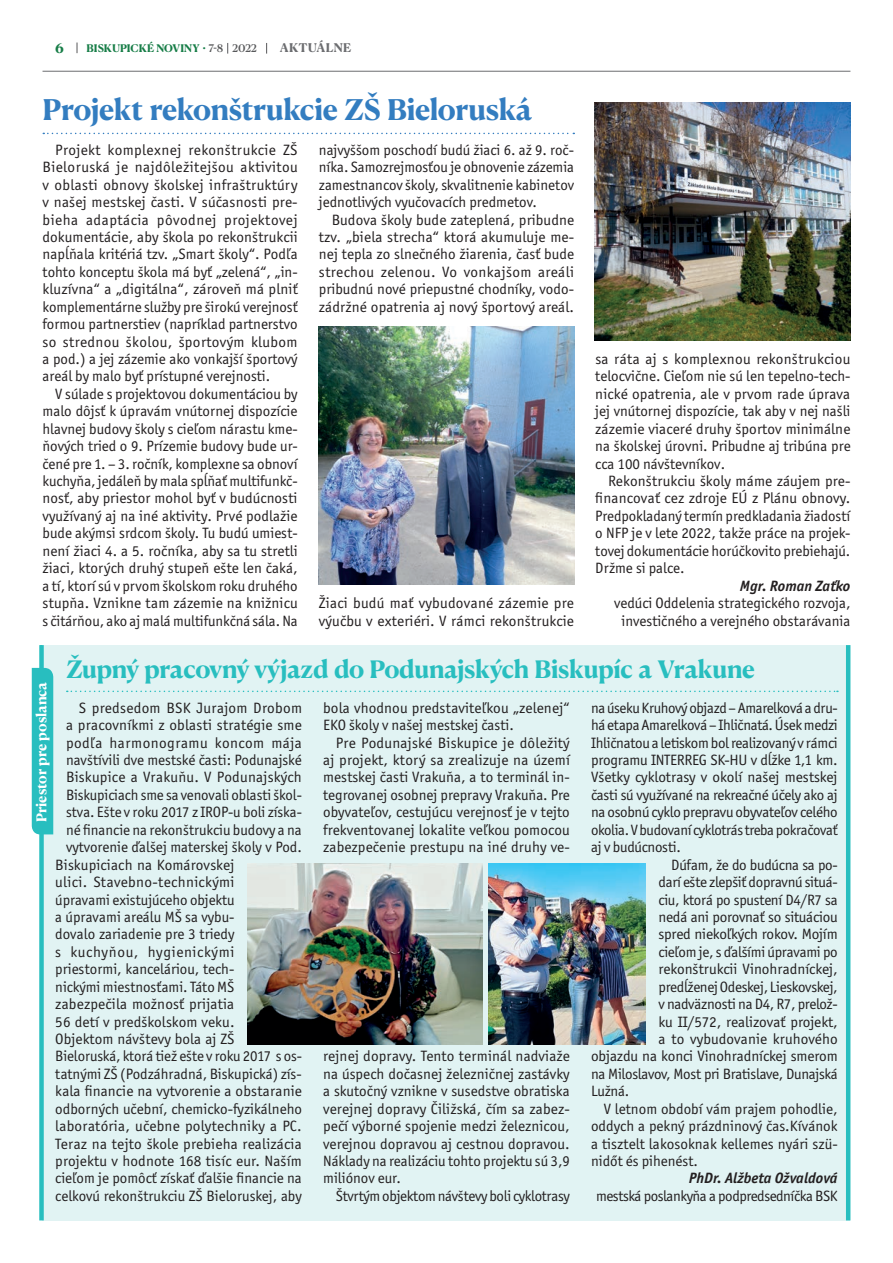
<style>
.page{position:relative;width:893px;height:1263px;background:#fff}
.page>*{position:absolute;margin:0;border:0;box-sizing:border-box;transform-origin:0 0}
.t1{font:700 28.5px "Canela Text";letter-spacing:-.02em;color:#337dc0}
.t2{font:700 24px "Canela Text";letter-spacing:-.02em;color:#28bebf}
.t3{font:15px/17.4px "Officina Sans Itc TOT";color:#231f20;text-align:justify}
.t4{font:15px "Officina Sans Itc TOT";letter-spacing:-.02em;color:#231f20}
.t5{font:15px "Officina Sans Itc TOT";letter-spacing:-.025em;color:#231f20}
.t6{font:15px "Officina Sans Itc TOT";letter-spacing:.02em;color:#231f20}
.t7{font:15px "Officina Sans Itc TOT";letter-spacing:-.03em;color:#231f20}
.t8{font:italic 700 15px "Officina Sans Itc TOT";color:#231f20}
.t9{font:15px "Officina Sans Itc TOT";letter-spacing:.03em;color:#231f20}
.t10{font:15px "Officina Sans Itc TOT";letter-spacing:.04em;color:#231f20}
.t11{font:700 13.65px "Canela Text";letter-spacing:-.005em;color:#fff}
.t12{font:700 13.5px "Canela Text";color:#177d47}
.t13{font:700 12px "Canela Text";letter-spacing:.02em;color:#6c6d70}
.t14{font:700 10.5px "Canela Text";color:#177d47}
.s1{font-weight:500;font-size:13.5px}
.s2{font-weight:500;color:#57585a}
</style>
<div class="page">
<hr style="left:43px;top:71px;width:807px;height:1px;background:#6c6d70">
<svg style="left:43px;top:133px;width:531px;height:1px"></svg>
<img style="left:594px;top:102px;width:256px;height:238px">
<div style="left:43px;top:645px;width:807px;height:575px;background:#e1f3f3"></div>
<div style="left:39px;top:645px;width:5px;height:575px;background:#28bebf"></div>
<svg style="left:67px;top:691px;width:771px;height:1px"></svg>
<hr style="left:846px;top:645px;width:4px;height:575px;background:#28bebf">
<img style="left:247px;top:864px;width:235px;height:180px">
<img style="left:489px;top:864px;width:157px;height:180px">
<div style="left:32px;top:668px;width:21px;height:166px;background:#28bebf"></div>
<img style="left:319px;top:327px;width:255px;height:258px">
<p class="t12" style="left:55px;top:36px;width:10px">6</p>
<p class="t14" style="left:87px;top:39px;width:172px">BISKUPICKÉ NOVINY <span class="s1">·</span> <span class="s2">7-8 2022</span></p>
<p class="t13" style="left:280px;top:37px;width:73px">AKTUÁLNE</p>
<h1 class="t1" style="left:43px;top:83px;width:491px">Projekt rekonštrukcie ZŠ Bieloruská</h1>
<p class="t3" style="left:43px;top:141px;width:257px;text-indent:13px">Projekt komplexnej rekonštrukcie ZŠ Bieloruská je najdôležitejšou aktivitou v oblasti obnovy školskej infraštruktúry v našej mestskej časti. V súčasnosti pre&shy;bieha adaptácia pôvodnej projektovej dokumentácie, aby škola po rekonštrukcii napĺňala kritériá tzv. „Smart školy“. Podľa tohto konceptu škola má byť „zelená“, „in&shy;kluzívna“ a „digitálna“, zároveň má plniť komplementárne služby pre širokú verejnosť formou partnerstiev (napríklad partnerstvo so strednou školou, športovým klubom a pod.) a jej zázemie ako vonkajší športový areál by malo byť prístupné verejnosti.</p>
<p class="t3" style="left:43px;top:385px;width:257px;text-indent:13px">V súlade s projektovou dokumentáciou by malo dôjsť k úpravám vnútornej dispozície hlavnej budovy školy s cieľom nárastu kme&shy;ňových tried o 9. Prízemie budovy bude ur&shy;čené pre 1. – 3. ročník, komplexne sa obnoví kuchyňa, jedáleň by mala spĺňať multifunkč&shy;nosť, aby priestor mohol byť v budúcnosti využívaný aj na iné aktivity. Prvé podlažie bude akýmsi srdcom školy. Tu budú umiest&shy;není žiaci 4. a 5. ročníka, aby sa tu stretli žiaci, ktorých druhý stupeň ešte len čaká, a tí, ktorí sú v prvom školskom roku druhého stupňa. Vznikne tam zázemie na knižnicu s čitárňou, ako aj malá multifunkčná sála. Na</p>
<p class="t3" style="left:319px;top:141px;width:257px">najvyššom poschodí budú žiaci 6. až 9. roč&shy;níka. Samozrejmosťou je obnovenie zázemia zamestnancov školy, skvalitnenie kabinetov jednotlivých vyučovacích predmetov.</p>
<p class="t3" style="left:319px;top:211px;width:257px;text-indent:13px">Budova školy bude zateplená, pribudne tzv. „biela strecha“ ktorá akumuluje me&shy;nej tepla zo slnečného žiarenia, časť bude strechou zelenou. Vo vonkajšom areáli pribudnú nové priepustné chodníky, vodo&shy;zádržné opatrenia aj nový športový areál.</p>
<p class="t3" style="left:595px;top:350px;width:257px">sa ráta aj s komplexnou rekonštrukciou telocvične. Cieľom nie sú len tepelno-tech&shy;nické opatrenia, ale v prvom rade úprava jej vnútornej dispozície, tak aby v nej našli zázemie viaceré druhy športov minimálne na školskej úrovni. Pribudne aj tribúna pre cca 100 návštevníkov.</p>
<p class="t3" style="left:595px;top:472px;width:257px;text-indent:13px">Rekonštrukciu školy máme záujem pre&shy;financovať cez zdroje EÚ z Plánu obnovy.<br>Predpokladaný termín predkladania žiadostí o NFP je v lete 2022, takže práce na projek&shy;tovej dokumentácie horúčkovito prebiehajú.<br>Držme si palce.</p>
<p class="t8" style="left:740px;top:576px;width:112px">Mgr. Roman Zaťko</p>
<p class="t3" style="left:614px;top:594px;width:238px;text-align:center">vedúci Oddelenia strategického rozvoja, investičného a verejného obstarávania</p>
<h2 class="t2" style="left:66px;top:647px;width:691px">Župný pracovný výjazd do Podunajských Biskupíc a Vrakune</h2>
<p class="t6" style="left:79px;top:699px;width:225px">S predsedom BSK Jurajom Drobom</p>
<p class="t3" style="left:66px;top:716px;width:237px">a pracovníkmi z oblasti stratégie sme</p>
<p class="t9" style="left:66px;top:734px;width:237px">podľa harmonogramu koncom mája</p>
<p class="t3" style="left:66px;top:751px;width:237px">navštívili dve mestské časti: Podunajské</p>
<p class="t3" style="left:66px;top:769px;width:237px">Biskupice a Vrakuňu. V Podunajských</p>
<p class="t3" style="left:66px;top:786px;width:237px">Biskupiciach sme sa venovali oblasti škol-</p>
<p class="t3" style="left:66px;top:804px;width:237px">stva. Ešte v roku 2017 z IROP-u boli získa-</p>
<p class="t3" style="left:66px;top:821px;width:237px">né financie na rekonštrukciu budovy a na</p>
<p class="t3" style="left:66px;top:838px;width:237px">vytvorenie ďalšej materskej školy v Pod.</p>
<p class="t3" style="left:55px;top:856px;width:181px">Biskupiciach na Komárovskej</p>
<p class="t6" style="left:55px;top:873px;width:181px">ulici. Stavebno-technickými</p>
<p class="t3" style="left:55px;top:891px;width:181px">úpravami existujúceho objektu</p>
<p class="t3" style="left:55px;top:908px;width:181px">a úpravami areálu MŠ sa vybu-</p>
<p class="t3" style="left:55px;top:926px;width:181px">dovalo zariadenie pre 3 triedy</p>
<p class="t10" style="left:55px;top:943px;width:181px">s kuchyňou, hygienickými</p>
<p class="t3" style="left:55px;top:960px;width:181px">priestormi, kanceláriou, tech-</p>
<p class="t3" style="left:55px;top:978px;width:181px">nickými miestnosťami. Táto MŠ</p>
<p class="t3" style="left:55px;top:995px;width:181px">zabezpečila možnosť prijatia</p>
<p class="t3" style="left:55px;top:1013px;width:181px">56 detí v predškolskom veku.</p>
<p class="t3" style="left:55px;top:1030px;width:181px">Objektom návštevy bola aj ZŠ</p>
<p class="t3" style="left:55px;top:1048px;width:248px">Bieloruská, ktorá tiež ešte v roku 2017 s os-</p>
<p class="t3" style="left:55px;top:1065px;width:248px">tatnými ZŠ (Podzáhradná, Biskupická) zís-</p>
<p class="t3" style="left:55px;top:1083px;width:248px">kala financie na vytvorenie a obstaranie</p>
<p class="t3" style="left:55px;top:1100px;width:248px">odborných učební, chemicko-fyzikálneho</p>
<p class="t3" style="left:55px;top:1117px;width:248px">laboratória, učebne polytechniky a PC.</p>
<p class="t3" style="left:55px;top:1135px;width:248px">Teraz na tejto škole prebieha realizácia</p>
<p class="t3" style="left:55px;top:1152px;width:248px">projektu v hodnote 168 tisíc eur. Naším</p>
<p class="t3" style="left:55px;top:1170px;width:248px">cieľom je pomôcť získať ďalšie financie na</p>
<p class="t3" style="left:55px;top:1187px;width:248px">celkovú rekonštrukciu ZŠ Bieloruskej, aby</p>
<p class="t3" style="left:319px;top:594px;width:257px">Žiaci budú mať vybudované zázemie pre výučbu v exteriéri. V rámci rekonštrukcie</p>
<p class="t11" style="left:29px;top:822px;width:142px;rotate:-90deg">Priestor pre poslanca</p>
<p class="t3" style="left:323px;top:699px;width:248px">bola vhodnou predstaviteľkou „zelenej“<br>EKO školy v našej mestskej časti.</p>
<p class="t3" style="left:323px;top:734px;width:248px;text-indent:13px">Pre Podunajské Biskupice je dôležitý aj projekt, ktorý sa zrealizuje na území mestskej časti Vrakuňa, a to terminál in&shy;tegrovanej osobnej prepravy Vrakuňa. Pre obyvateľov, cestujúcu verejnosť je v tejto frekventovanej lokalite veľkou pomocou zabezpečenie prestupu na iné druhy ve-</p>
<p class="t5" style="left:591px;top:699px;width:248px">na úseku Kruhový objazd– Amarelková adru-</p>
<p class="t4" style="left:591px;top:716px;width:248px">há etapa Amarelková– Ihličnatá. Úsek medzi</p>
<p class="t4" style="left:591px;top:734px;width:248px">Ihličnatou a letiskom bol realizovaný v rámci</p>
<p class="t3" style="left:591px;top:751px;width:248px">programu INTERREG SK-HU v dĺžke 1,1 km.</p>
<p class="t3" style="left:591px;top:769px;width:248px">Všetky cyklotrasy v okolí našej mestskej</p>
<p class="t4" style="left:591px;top:786px;width:248px">časti sú využívané na rekreačné účely ako aj</p>
<p class="t4" style="left:591px;top:804px;width:248px">na osobnú cyklo prepravu obyvateľov celého</p>
<p class="t5" style="left:591px;top:821px;width:248px">okolia. Vbudovaní cyklotrás treba pokračovať</p>
<p class="t4" style="left:591px;top:838px;width:91px">aj v budúcnosti.</p>
<p class="t4" style="left:671px;top:856px;width:168px">Dúfam, že do budúcna sa po-</p>
<p class="t4" style="left:658px;top:873px;width:181px">darí ešte zlepšiť dopravnú situá-</p>
<p class="t4" style="left:658px;top:891px;width:181px">ciu, ktorá po spustení D4/R7 sa</p>
<p class="t3" style="left:658px;top:908px;width:181px">nedá ani porovnať so situáciou</p>
<p class="t3" style="left:658px;top:926px;width:181px">spred niekoľkých rokov. Mojím</p>
<p class="t4" style="left:658px;top:943px;width:181px">cieľom je, s ďalšími úpravami po</p>
<p class="t3" style="left:658px;top:960px;width:181px">rekonštrukcii Vinohradníckej,</p>
<p class="t4" style="left:658px;top:978px;width:181px">predĺženej Odeskej, Lieskovskej,</p>
<p class="t4" style="left:658px;top:995px;width:181px">v nadväznosti na D4, R7, prelož-</p>
<p class="t3" style="left:658px;top:1013px;width:181px">ku II/572, realizovať projekt,</p>
<p class="t3" style="left:658px;top:1030px;width:181px">a to vybudovanie kruhového</p>
<p class="t3" style="left:591px;top:1048px;width:248px">objazdu na konci Vinohradníckej smerom</p>
<p class="t4" style="left:591px;top:1065px;width:248px">na Miloslavov, Most pri Bratislave, Dunajská</p>
<p class="t3" style="left:591px;top:1083px;width:40px">Lužná.</p>
<p class="t3" style="left:604px;top:1100px;width:235px">V letnom období vám prajem pohodlie,</p>
<p class="t3" style="left:591px;top:1117px;width:248px">oddych a pekný prázdninový čas.Kívánok</p>
<p class="t3" style="left:591px;top:1135px;width:248px">a tisztelt lakosoknak kellemes nyári szü-</p>
<p class="t3" style="left:591px;top:1152px;width:108px">nidőt és pihenést.</p>
<p class="t8" style="left:689px;top:1169px;width:150px">PhDr. Alžbeta Ožvaldová</p>
<p class="t7" style="left:596px;top:1187px;width:243px">mestská poslankyňa a podpredsedníčka BSK</p>
<p class="t3" style="left:323px;top:1048px;width:248px">rejnej dopravy. Tento terminál nadviaže na úspech dočasnej železničnej zastávky a skutočný vznikne v susedstve obratiska verejnej dopravy Čiližská, čím sa zabez&shy;pečí výborné spojenie medzi železnicou, verejnou dopravou aj cestnou dopravou.<br>Náklady na realizáciu tohto projektu sú 3,9 miliónov eur.</p>
<p class="t4" style="left:336px;top:1187px;width:235px">Štvrtým objektom návštevy boli cyklotrasy</p>
</div>
